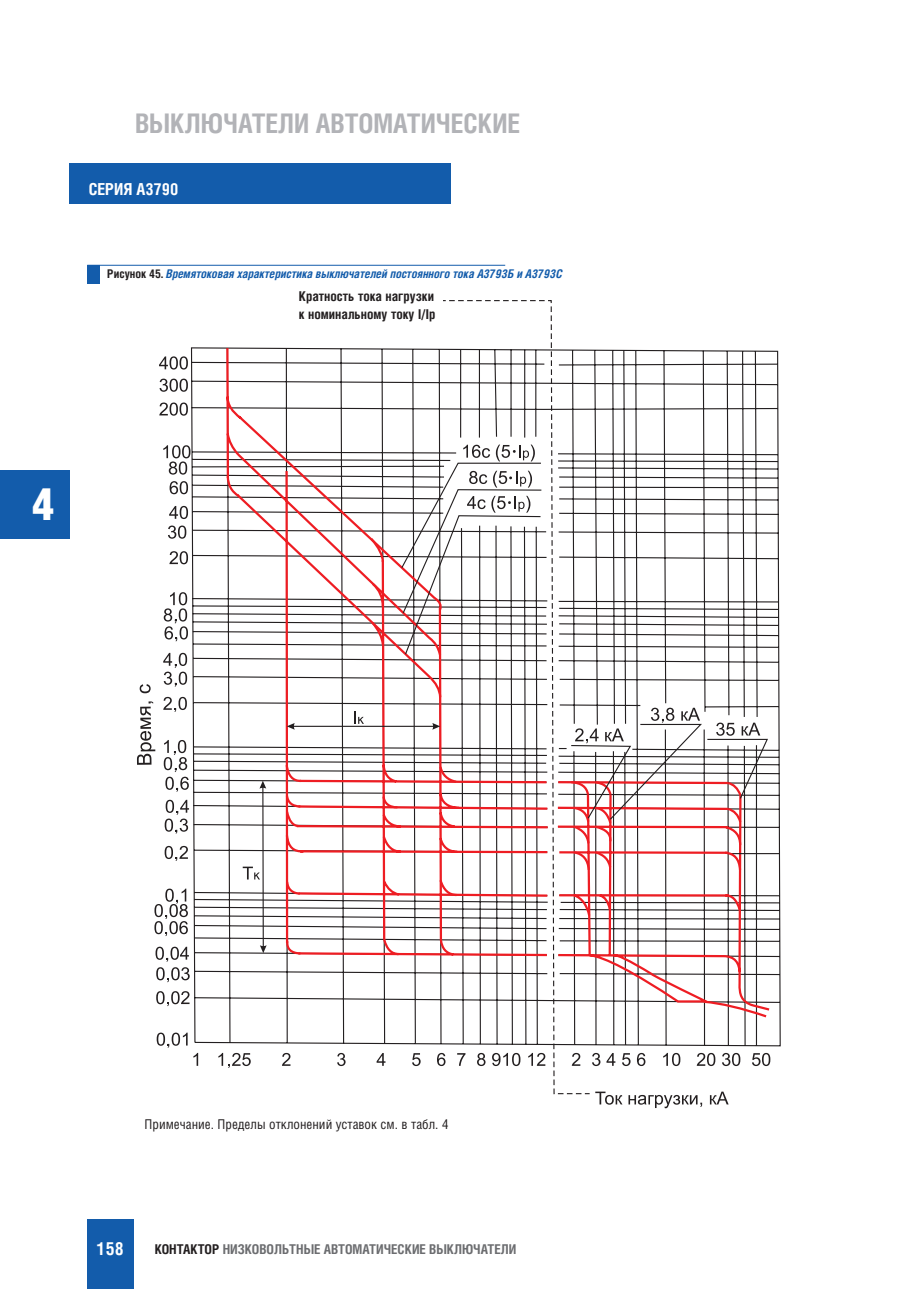
<style>
.page{position:relative;width:919px;height:1289px;background:#fff}
.page>*{position:absolute;margin:0;border:0;box-sizing:border-box;transform-origin:0 0}
.t1{font:900 45px "Helios Cond";color:#fff}
.t2{font:700 27px "Helios Cond";color:#b2b3b7}
.t3{font:700 18px "Helios Cond";color:#fff}
.t4{font:700 16.5px "Helios Cond";color:#fff}
.t5{font:700 13.5px "Helios Cond";color:#6c6d70}
.t6{font:13.5px "Helios Cond";color:#231f20}
.t7{font:700 13.5px/18px "Helios Cond";color:#231f20}
.t8{font:italic 700 12px "Helios Cond";color:#135cab}
.s1{font-style:normal;color:#231f20}
.s2{color:#231f20}
</style>
<div class="page">
<div style="left:69px;top:163px;width:382px;height:40px;background:#135cab"></div>
<div style="left:87px;top:1219px;width:46px;height:69px;background:#135cab"></div>
<div style="left:0;top:470px;width:69px;height:68px;background:#135cab"></div>
<div style="left:87px;top:265px;width:13px;height:18px;background:#135cab"></div>
<hr style="left:87px;top:265px;width:418px;height:1px;background:#135cab">
<svg style="left:190px;top:347px;width:590px;height:699px"></svg>
<svg style="left:590px;top:780px;width:181px;height:239px"></svg>
<hr style="left:728px;top:853px;width:51px;height:1px;background:#231f20">
<svg style="left:225px;top:347px;width:214px;height:610px"></svg>
<svg style="left:439px;top:300px;width:151px;height:794px"></svg>
<svg style="left:595px;top:1091px;width:27px;height:13px"></svg>
<svg style="left:628px;top:1094px;width:74px;height:14px"></svg>
<svg style="left:709px;top:1091px;width:19px;height:13px"></svg>
<svg style="left:282px;top:1052px;width:8px;height:13px"></svg>
<svg style="left:337px;top:1052px;width:8px;height:14px"></svg>
<svg style="left:376px;top:1053px;width:9px;height:12px"></svg>
<svg style="left:412px;top:1053px;width:8px;height:13px"></svg>
<svg style="left:437px;top:1052px;width:8px;height:14px"></svg>
<svg style="left:457px;top:1053px;width:8px;height:12px"></svg>
<svg style="left:477px;top:1052px;width:8px;height:14px"></svg>
<svg style="left:492px;top:1052px;width:28px;height:14px"></svg>
<svg style="left:528px;top:1052px;width:17px;height:13px"></svg>
<svg style="left:571px;top:1052px;width:9px;height:13px"></svg>
<svg style="left:592px;top:1052px;width:8px;height:14px"></svg>
<svg style="left:606px;top:1053px;width:9px;height:12px"></svg>
<svg style="left:622px;top:1053px;width:8px;height:13px"></svg>
<svg style="left:637px;top:1052px;width:8px;height:14px"></svg>
<svg style="left:663px;top:1052px;width:17px;height:14px"></svg>
<svg style="left:696px;top:1052px;width:19px;height:14px"></svg>
<svg style="left:722px;top:1052px;width:18px;height:14px"></svg>
<svg style="left:752px;top:1052px;width:18px;height:14px"></svg>
<svg style="left:169px;top:551px;width:19px;height:13px"></svg>
<svg style="left:168px;top:525px;width:18px;height:13px"></svg>
<svg style="left:169px;top:506px;width:19px;height:13px"></svg>
<svg style="left:169px;top:481px;width:19px;height:13px"></svg>
<svg style="left:163px;top:445px;width:27px;height:29px"></svg>
<svg style="left:159px;top:402px;width:29px;height:13px"></svg>
<svg style="left:159px;top:378px;width:29px;height:14px"></svg>
<svg style="left:159px;top:356px;width:29px;height:13px"></svg>
<svg style="left:137px;top:701px;width:18px;height:63px"></svg>
<svg style="left:140px;top:684px;width:11px;height:9px"></svg>
<svg style="left:225px;top:474px;width:234px;height:481px"></svg>
<svg style="left:400px;top:444px;width:142px;height:211px"></svg>
<svg style="left:557px;top:707px;width:211px;height:211px"></svg>
<svg style="left:164px;top:592px;width:24px;height:49px"></svg>
<svg style="left:163px;top:653px;width:24px;height:33px"></svg>
<svg style="left:163px;top:697px;width:24px;height:15px"></svg>
<svg style="left:164px;top:740px;width:25px;height:51px"></svg>
<svg style="left:165px;top:799px;width:24px;height:34px"></svg>
<svg style="left:165px;top:845px;width:23px;height:16px"></svg>
<svg style="left:154px;top:888px;width:34px;height:48px"></svg>
<svg style="left:155px;top:946px;width:34px;height:15px"></svg>
<svg style="left:156px;top:967px;width:34px;height:15px"></svg>
<svg style="left:156px;top:991px;width:33px;height:15px"></svg>
<svg style="left:157px;top:1032px;width:41px;height:33px"></svg>
<svg style="left:218px;top:1052px;width:33px;height:15px"></svg>
<div style="left:299px;top:283px;width:143px;height:53px;background:#fff"></div>
<h2 class="t2" style="left:135px;top:105px;width:387px">ВЫКЛЮЧАТЕЛИ АВТОМАТИЧЕСКИЕ</h2>
<h3 class="t4" style="left:89px;top:178px;width:91px">СЕРИЯ А3790</h3>
<p class="t8" style="left:107px;top:267px;width:456px"><span class="s1">Рисунок 45.</span> Времятоковая характеристика выключателей постоянного тока А3793Б и А3793С</p>
<p class="t7" style="left:299px;top:287px;width:138px">Кратность тока нагрузки к номинальному току I/Ip</p>
<h1 class="t1" style="left:32px;top:477px;width:24px">4</h1>
<p class="t6" style="left:145px;top:1116px;width:305px">Примечание. Пределы отклонений уставок см. в табл. 4</p>
<h3 class="t3" style="left:97px;top:1236px;width:28px">158</h3>
<p class="t5" style="left:155px;top:1240px;width:363px"><span class="s2">КОНТАКТОР</span> НИЗКОВОЛЬТНЫЕ АВТОМАТИЧЕСКИЕ ВЫКЛЮЧАТЕЛИ</p>
</div>
